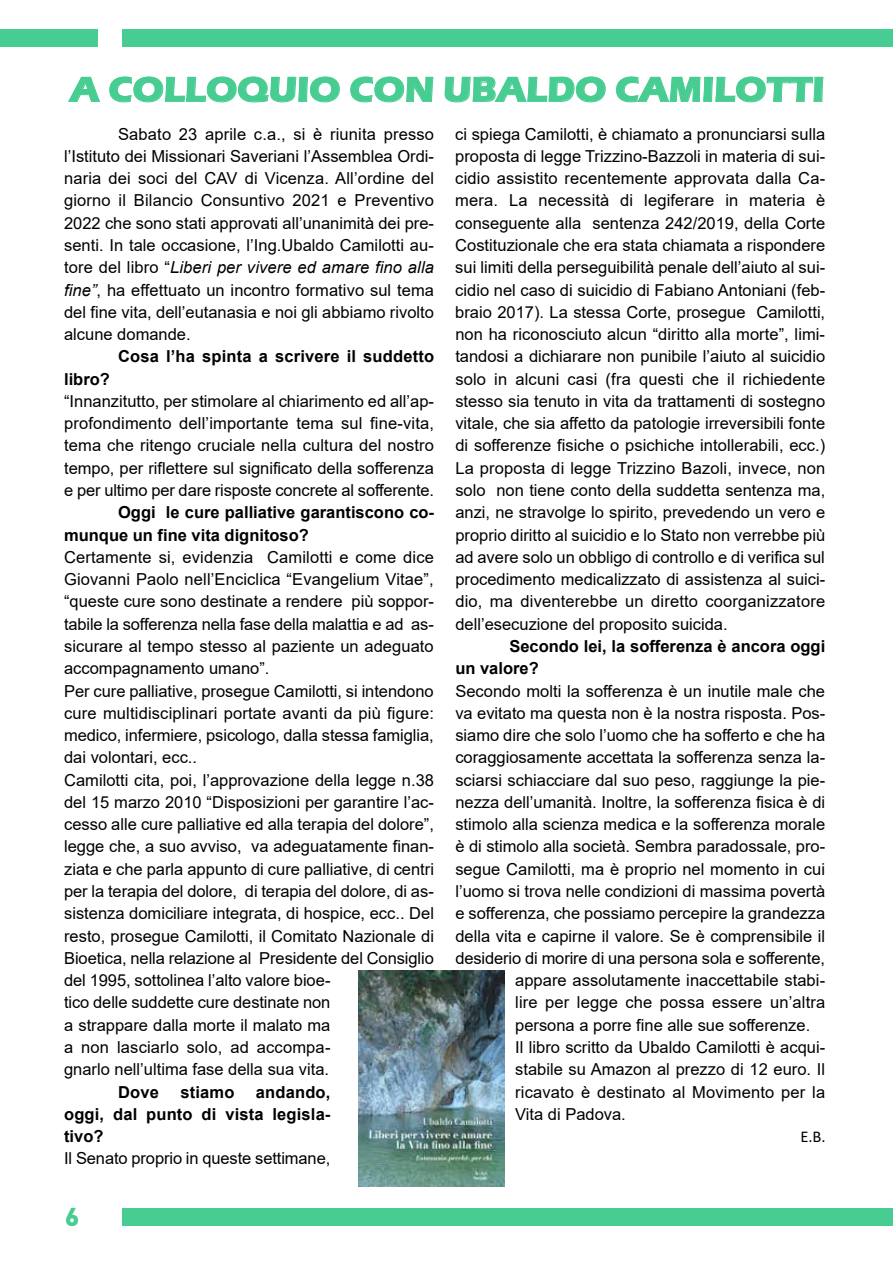
<style>
.page{position:relative;width:893px;height:1263px;background:#fff}
.page>*{position:absolute;margin:0;border:0;box-sizing:border-box;transform-origin:0 0}
.t1{font:700 36px "Eras ITC";color:#47cc91}
.t2{font:900 25.5px "DIN";color:#47cc91}
.t3{font:16.5px/22.4px "Arial";color:#000;text-align:justify}
.t4{font:700 16.5px/22.4px "Arial";color:#000}
.t5{font:16.5px "Calibri";color:#000}
.s1{font-style:italic}
</style>
<div class="page">
<div style="left:0;top:30px;width:98px;height:17px;background:#47cc91"></div>
<div style="left:122px;top:30px;width:771px;height:17px;background:#47cc91"></div>
<div style="left:122px;top:1209px;width:771px;height:17px;background:#47cc91"></div>
<svg style="left:358px;top:1186px;width:147px;height:1px"></svg>
<svg style="left:68px;top:77px;width:32px;height:25px"></svg>
<svg style="left:109px;top:76px;width:231px;height:26px"></svg>
<svg style="left:350px;top:76px;width:83px;height:26px"></svg>
<svg style="left:445px;top:76px;width:161px;height:26px"></svg>
<svg style="left:616px;top:76px;width:207px;height:26px"></svg>
<img style="left:358px;top:970px;width:146px;height:216px">
<h1 class="t1" style="left:70px;top:69px;width:756px">A COLLOQUIO CON UBALDO CAMILOTTI</h1>
<p class="t3" style="left:64px;top:122px;width:371px;text-indent:54px">Sabato 23 aprile c.a., si è riunita presso l’Istituto dei Missionari Saveriani l’Assemblea Ordi&shy;naria dei soci del CAV di Vicenza. All’ordine del giorno il Bilancio Consuntivo 2021 e Preventivo 2022 che sono stati approvati all’unanimità dei pre&shy;senti. In tale occasione, l’Ing.Ubaldo Camilotti au&shy;tore del libro “<span class="s1">Liberi per vivere ed amare fino alla fine”</span>, ha effettuato un incontro formativo sul tema del fine vita, dell’eutanasia e noi gli abbiamo rivolto alcune domande.</p>
<p class="t4" style="left:118px;top:346px;width:317px">Cosa l’ha spinta a scrivere il suddetto</p>
<p class="t4" style="left:64px;top:368px;width:47px">libro?</p>
<p class="t3" style="left:64px;top:390px;width:371px">“Innanzitutto, per stimolare al chiarimento ed all’ap&shy;profondimento dell’importante tema sul fine-vita, tema che ritengo cruciale nella cultura del nostro tempo, per riflettere sul significato della sofferenza e per ultimo per dare risposte concrete al sofferente.</p>
<p class="t4" style="left:64px;top:501px;width:371px;text-indent:54px">Oggi le cure palliative garantiscono co&shy;munque un fine vita dignitoso?</p>
<p class="t3" style="left:64px;top:546px;width:371px;text-align:left">Certamente si, evidenzia Camilotti e come dice Giovanni Paolo nell’Enciclica “Evangelium Vitae”, “queste cure sono destinate a rendere più soppor&shy;tabile la sofferenza nella fase della malattia e ad as&shy;sicurare al tempo stesso al paziente un adeguato accompagnamento umano”.<br>Per cure palliative, prosegue Camilotti, si intendono cure multidisciplinari portate avanti da più figure: medico, infermiere, psicologo, dalla stessa famiglia, dai volontari, ecc..<br>Camilotti cita, poi, l’approvazione della legge n.38 del 15 marzo 2010 “Disposizioni per garantire l’ac&shy;cesso alle cure palliative ed alla terapia del dolore”, legge che, a suo avviso, va adeguatamente finan&shy;ziata e che parla appunto di cure palliative, di centri per la terapia del dolore, di terapia del dolore, di as&shy;sistenza domiciliare integrata, di hospice, ecc.. Del resto, prosegue Camilotti, il Comitato Nazionale di Bioetica, nella relazione al Presidente del Consiglio del 1995, sottolinea l’alto valore bioe-<br>tico delle suddette cure destinate non<br>a strappare dalla morte il malato ma<br>a non lasciarlo solo, ad accompa-<br>gnarlo nell’ultima fase della sua vita.</p>
<p class="t4" style="left:118px;top:1081px;width:42px">Dove</p>
<p class="t4" style="left:180px;top:1081px;width:56px">stiamo</p>
<p class="t3" style="left:455px;top:122px;width:372px">ci spiega Camilotti, è chiamato a pronunciarsi sulla proposta di legge Trizzino-Bazzoli in materia di sui&shy;cidio assistito recentemente approvata dalla Ca&shy;mera. La necessità di legiferare in materia è conseguente alla sentenza 242/2019, della Corte Costituzionale che era stata chiamata a rispondere sui limiti della perseguibilità penale dell’aiuto al sui&shy;cidio nel caso di suicidio di Fabiano Antoniani (feb&shy;braio 2017). La stessa Corte, prosegue Camilotti, non ha riconosciuto alcun “diritto alla morte”, limi&shy;tandosi a dichiarare non punibile l’aiuto al suicidio solo in alcuni casi (fra questi che il richiedente stesso sia tenuto in vita da trattamenti di sostegno vitale, che sia affetto da patologie irreversibili fonte di sofferenze fisiche o psichiche intollerabili, ecc.)<br>La proposta di legge Trizzino Bazoli, invece, non solo non tiene conto della suddetta sentenza ma, anzi, ne stravolge lo spirito, prevedendo un vero e proprio diritto al suicidio e lo Stato non verrebbe più ad avere solo un obbligo di controllo e di verifica sul procedimento medicalizzato di assistenza al suici&shy;dio, ma diventerebbe un diretto coorganizzatore dell’esecuzione del proposito suicida.</p>
<p class="t4" style="left:455px;top:635px;width:371px;text-indent:54px">Secondo lei, la sofferenza è ancora oggi un valore?</p>
<p class="t3" style="left:455px;top:679px;width:371px">Secondo molti la sofferenza è un inutile male che</p>
<p class="t3" style="left:455px;top:702px;width:371px">va evitato ma questa non è la nostra risposta. Pos-</p>
<p class="t3" style="left:455px;top:724px;width:371px">siamo dire che solo l’uomo che ha sofferto e che ha</p>
<p class="t3" style="left:455px;top:746px;width:371px">coraggiosamente accettata la sofferenza senza la-</p>
<p class="t3" style="left:455px;top:768px;width:371px">sciarsi schiacciare dal suo peso, raggiunge la pie-</p>
<p class="t3" style="left:455px;top:791px;width:371px">nezza dell’umanità. Inoltre, la sofferenza fisica è di</p>
<p class="t3" style="left:455px;top:813px;width:371px">stimolo alla scienza medica e la sofferenza morale</p>
<p class="t3" style="left:455px;top:835px;width:371px">è di stimolo alla società. Sembra paradossale, pro-</p>
<p class="t3" style="left:455px;top:858px;width:371px">segue Camilotti, ma è proprio nel momento in cui</p>
<p class="t3" style="left:455px;top:880px;width:371px">l’uomo si trova nelle condizioni di massima povertà</p>
<p class="t3" style="left:455px;top:902px;width:371px">e sofferenza, che possiamo percepire la grandezza</p>
<p class="t3" style="left:455px;top:924px;width:371px">della vita e capirne il valore. Se è comprensibile il</p>
<p class="t3" style="left:455px;top:947px;width:371px">desiderio di morire di una persona sola e sofferente,</p>
<p class="t3" style="left:515px;top:969px;width:312px">appare assolutamente inaccettabile stabi-</p>
<p class="t3" style="left:515px;top:991px;width:312px">lire per legge che possa essere un’altra</p>
<p class="t3" style="left:515px;top:1013px;width:297px">persona a porre fine alle sue sofferenze.</p>
<p class="t3" style="left:515px;top:1036px;width:312px">Il libro scritto da Ubaldo Camilotti è acqui-</p>
<p class="t3" style="left:515px;top:1058px;width:311px">stabile su Amazon al prezzo di 12 euro. Il</p>
<p class="t3" style="left:515px;top:1080px;width:312px">ricavato è destinato al Movimento per la</p>
<p class="t3" style="left:515px;top:1103px;width:112px">Vita di Padova.</p>
<p class="t5" style="left:800px;top:1125px;width:27px">E.B.</p>
<p class="t4" style="left:64px;top:1081px;width:268px;text-align:justify;text-indent:192px">andando, oggi, dal punto di vista legisla&shy;tivo?</p>
<p class="t3" style="left:64px;top:1147px;width:268px">Il Senato proprio in queste settimane,</p>
<h2 class="t2" style="left:65px;top:1199px;width:16px">6</h2>
</div>
